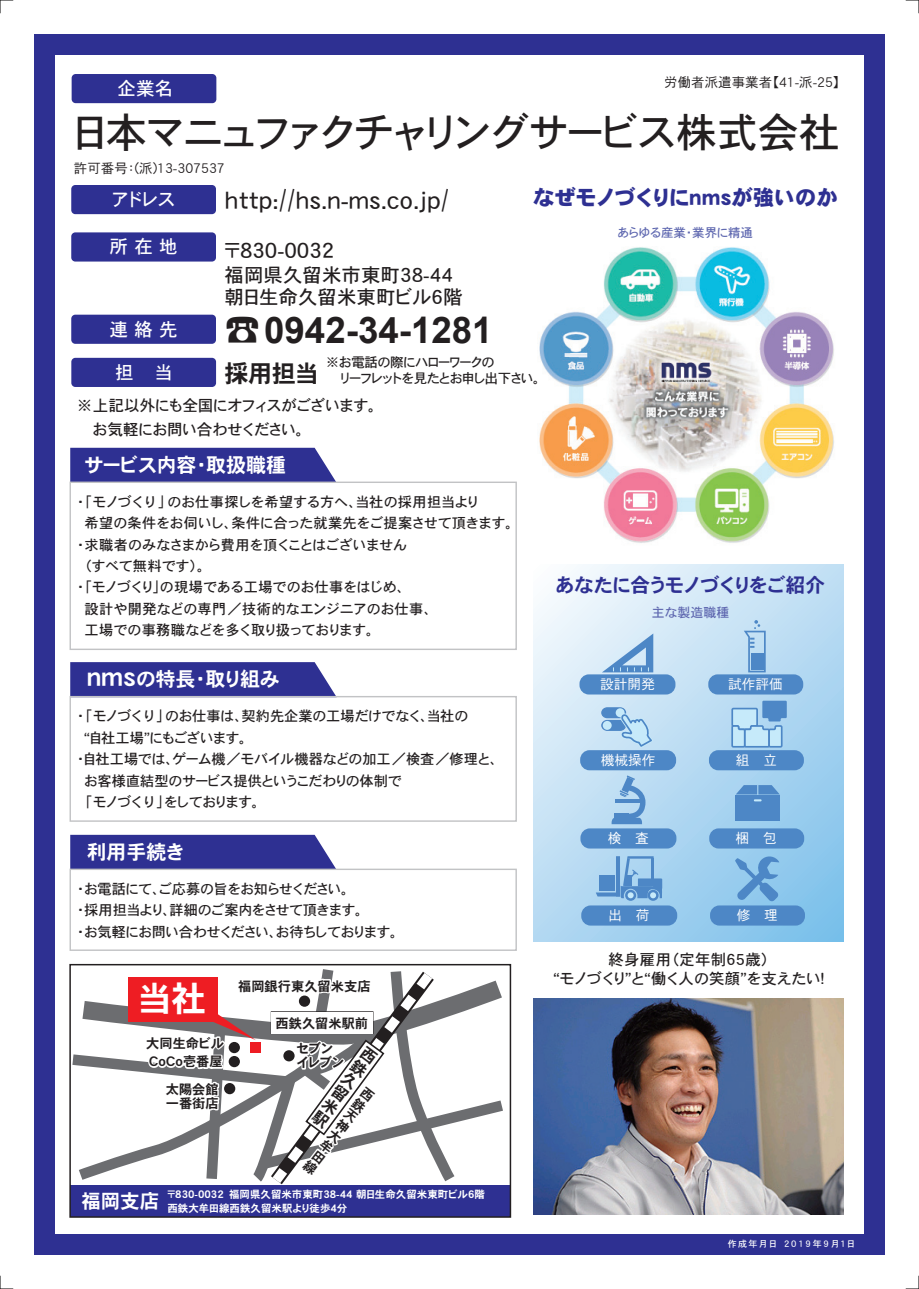
<style>
.page{position:relative;width:919px;height:1289px;background:#fff}
.page>*{position:absolute;margin:0;border:0;box-sizing:border-box;transform-origin:0 0}
.t1{font:40.95px "DFHS Gothic R Pro 6 N W5";letter-spacing:-.11em;color:#231f20}
.t2{font:700 36.75px "Arial";color:#231f20}
.t3{font:35.1px "DFHS Gothic R Pro 6 N W7";color:#fff}
.t4{font:24.15px "DFHS Gothic R Pro 6 N W5";color:#231f20}
.t5{font:24.15px "DFHS Gothic R Pro 6 N W7";color:#231f20}
.t6{font:21.45px "DFHS Gothic R Pro 6 N W9";letter-spacing:-.015em;color:#2e3092}
.t7{font:21px "DFHS Gothic R Pro 6 N W5";color:#231f20}
.t8{font:19.95px "DFHS Gothic R Pro 6 N W7";letter-spacing:-.02em;color:#fff}
.t9{font:19.65px "DFHS Gothic R Pro 6 N W7";letter-spacing:-.095em;color:#2e3092}
.t10{font:19.5px/22.5px "DFHS Gothic R Pro 6 N W5";color:#231f20}
.t11{font:19.5px "DFHS Gothic R Pro 6 N W7";color:#fff}
.t12{font:18.6px "DFHS Gothic R Pro 6 N W5";letter-spacing:-.085em;color:#fff}
.t13{font:15.9px/15.9px "DFHS Gothic R Pro 6 N W7";color:#231f20;text-align:justify}
.t14{font:15.6px/24.5px "DFHS Gothic R Pro 6 N W5";letter-spacing:-.075em;color:#231f20}
.t15{font:15.45px/19.2px "DFHS Gothic R Pro 6 N W5";letter-spacing:.005em;color:#231f20;text-align:center}
.t16{font:14.25px/21.3px "DFHS Gothic R Pro 6 N W5";letter-spacing:-.04em;color:#231f20}
.t17{font:14.25px/21.3px "DFHS Gothic R Pro 6 N W5";letter-spacing:-.075em;color:#231f20}
.t18{font:14.25px "DFHS Gothic R Pro 6 N W5";letter-spacing:-.095em;color:#231f20}
.t19{font:14.25px "DFHS Gothic R Pro 6 N W5";letter-spacing:-.145em;color:#231f20}
.t20{font:13.65px "DFHS Gothic R Pro 6 N W3";color:#fff}
.t21{font:13.5px "DFHS Gothic R Pro 6 N W3";color:#231f20}
.t22{font:13.5px/15.5px "DFHS Gothic R Pro 6 N W5";letter-spacing:-.14em;color:#231f20}
.t23{font:13.2px/13.2px "DFHS Gothic R Pro 6 N W7";color:#231f20}
.t24{font:13.2px "DFHS Gothic R Pro 6 N W7";letter-spacing:-.07em;color:#231f20}
.t25{font:12.9px "DFHS Gothic R Pro 6 N W5";color:#5f68b0}
.t26{font:12.45px "DFHS Gothic R Pro 6 N W5";letter-spacing:-.075em;color:#5f68b0}
.t27{font:10.5px/14.1px "DFHS Gothic R Pro 6 N W7";color:#fff}
.t28{font:9px "DFHS Gothic R Pro 6 N W5";letter-spacing:.17em;color:#fff}
.s1{font-family:"DFHS Gothic R Pro 6 N W7";font-weight:400;font-size:36px}
.s2{font-size:25.5px}
</style>
<div class="page">
<svg style="left:0;top:1275px;width:13px;height:14px"></svg>
<svg style="left:0;top:0;width:13px;height:13px"></svg>
<svg style="left:905px;top:0;width:14px;height:13px"></svg>
<svg style="left:905px;top:1275px;width:14px;height:14px"></svg>
<div style="left:34px;top:34px;width:850px;height:1220px;background:#2e3092"></div>
<div style="left:55px;top:55px;width:808px;height:1178px;background:#fff"></div>
<img style="left:539px;top:247px;width:295px;height:296px">
<svg style="left:533px;top:564px;width:310px;height:377px;background:#bbddf3"></svg>
<div style="left:70px;top:448px;width:266px;height:33px;background:#2e3092"></div>
<div style="left:71px;top:232px;width:145px;height:29px;background:#2e3092;border-radius:4px"></div>
<div style="left:71px;top:315px;width:145px;height:29px;background:#2e3092;border-radius:4px"></div>
<div style="left:71px;top:358px;width:145px;height:29px;background:#2e3092;border-radius:4px"></div>
<div style="left:69px;top:481px;width:448px;height:169px;border:1px solid #c2c3c5"></div>
<svg style="left:70px;top:662px;width:266px;height:34px;background:#373996"></svg>
<div style="left:69px;top:696px;width:448px;height:125px;border:1px solid #c2c3c5"></div>
<svg style="left:70px;top:834px;width:266px;height:34px;background:#3b3d99"></svg>
<div style="left:69px;top:868px;width:448px;height:82px;border:1px solid #c2c3c5"></div>
<div style="left:71px;top:185px;width:145px;height:29px;background:#2e3092;border-radius:4px"></div>
<div style="left:72px;top:74px;width:144px;height:29px;background:#2e3092;border-radius:4px"></div>
<img style="left:534px;top:998px;width:309px;height:216px">
<div style="left:579px;top:674px;width:96px;height:20px;background:#4d87c6;border-radius:9px"></div>
<div style="left:580px;top:750px;width:96px;height:20px;background:#4d87c6;border-radius:9px"></div>
<div style="left:580px;top:828px;width:96px;height:20px;background:#4d87c6;border-radius:9px"></div>
<div style="left:581px;top:905px;width:96px;height:20px;background:#4d87c6;border-radius:9px"></div>
<div style="left:708px;top:674px;width:95px;height:20px;background:#4d87c6;border-radius:9px"></div>
<div style="left:709px;top:750px;width:94px;height:20px;background:#4d87c6;border-radius:9px"></div>
<div style="left:709px;top:828px;width:95px;height:20px;background:#4d87c6;border-radius:9px"></div>
<div style="left:710px;top:905px;width:95px;height:20px;background:#4d87c6;border-radius:9px"></div>
<svg style="left:602px;top:633px;width:51px;height:39px;background:#a6c7e6"></svg>
<svg style="left:743px;top:620px;width:22px;height:52px"></svg>
<svg style="left:600px;top:706px;width:54px;height:44px;background:#acd0eb"></svg>
<svg style="left:730px;top:700px;width:56px;height:48px;background:#9ac5e7"></svg>
<svg style="left:611px;top:775px;width:34px;height:49px;background:#8db8df"></svg>
<div style="left:735px;top:795px;width:44px;height:26px;background:#4d87c6"></div>
<svg style="left:735px;top:785px;width:44px;height:16px"></svg>
<svg style="left:735px;top:855px;width:44px;height:46px;background:#75addc"></svg>
<hr style="left:616px;top:856px;width:4px;height:40px;background:#578fca">
<hr style="left:627px;top:856px;width:26px;height:2px;background:#4d87c6">
<svg style="left:647px;top:889px;width:11px;height:11px"></svg>
<svg style="left:625px;top:889px;width:11px;height:11px"></svg>
<svg style="left:595px;top:858px;width:67px;height:40px;background:#7fb0dc"></svg>
<svg style="left:61px;top:963px;width:455px;height:292px"></svg>
<div style="left:224px;top:1082px;width:11px;height:12px;background:#231f20;border-radius:50%"></div>
<h3 class="t12" style="left:118px;top:78px;width:57px">企業名</h3>
<p class="t21" style="left:664px;top:75px;width:184px">労働者派遣事業者【41-派-25】</p>
<h1 class="t1" style="left:70px;top:109px;width:771px">日本マニュファクチャリングサービス株式会社</h1>
<p class="t21" style="left:74px;top:160px;width:152px">許可番号：(派)13-307537</p>
<h3 class="t12" style="left:111px;top:188px;width:66px">アドレス</h3>
<h3 class="t4" style="left:224px;top:186px;width:226px">http://hs.n-ms.co.jp/</h3>
<h3 class="t12" style="left:110px;top:236px;width:69px">所 在 地</h3>
<h3 class="t7" style="left:222px;top:238px;width:114px">〒830-0032</h3>
<h3 class="t10" style="left:224px;top:264px;width:240px">福岡県久留米市東町38-44朝日生命久留米東町ビル6階</h3>
<h3 class="t6" style="left:533px;top:185px;width:306px">なぜモノづくりにnmsが強いのか</h3>
<p class="t26" style="left:617px;top:225px;width:137px">あらゆる産業・業界に精通</p>
<h2 class="t2" style="left:224px;top:304px;width:270px"><span class="s1">☎</span>0942-34-1281</h2>
<h3 class="t12" style="left:110px;top:318px;width:69px">連 絡 先</h3>
<h3 class="t12" style="left:115px;top:361px;width:60px">担　 当</h3>
<h3 class="t5" style="left:224px;top:359px;width:96px">採用担当</h3>
<p class="t14" style="left:77px;top:393px;width:308px">※上記以外にも全国にオフィスがございます。　　お気軽にお問い合わせください。</p>
<p class="t22" style="left:326px;top:355px;width:222px">※お電話の際にハローワークの<br>　　リーフレットを見たとお申し出下さい。</p>
<h3 class="t8" style="left:84px;top:453px;width:204px">サービス内容・取扱職種</h3>
<p class="t16" style="left:73px;top:491px;width:447px">・「モノづくり」のお仕事探しを希望する方へ、当社の採用担当より<br>　希望の条件をお伺いし、条件に合った就業先をご提案させて頂きます。・求職者のみなさまから費用を頂くことはございません<br>　（すべて無料です）。<br>・「モノづくり」の現場である工場でのお仕事をはじめ、<br>　設計や開発などの専門／技術的なエンジニアのお仕事、<br>　工場での事務職などを多く取り扱っております。</p>
<h3 class="t8" style="left:87px;top:667px;width:195px"><span class="s2">nms</span>の特長・取り組み</h3>
<p class="t16" style="left:73px;top:706px;width:396px">・「モノづくり」のお仕事は、契約先企業の工場だけでなく、当社の</p>
<p class="t18" style="left:77px;top:729px;width:178px">　“自社工場”にもございます。</p>
<p class="t16" style="left:73px;top:748px;width:432px">・自社工場では、ゲーム機／モバイル機器などの加工／検査／修理と、</p>
<p class="t16" style="left:77px;top:770px;width:326px">　お客様直結型のサービス提供というこだわりの体制で</p>
<p class="t19" style="left:78px;top:793px;width:189px">「モノづくり」をしております。</p>
<h3 class="t8" style="left:87px;top:840px;width:100px">利用手続き</h3>
<p class="t17" style="left:73px;top:878px;width:332px">・お電話にて、ご応募の旨をお知らせください。<br>・採用担当より、詳細のご案内をさせて頂きます。<br>・お気軽にお問い合わせください、お待ちしております。</p>
<h3 class="t3" style="left:137px;top:978px;width:71px">当社</h3>
<p class="t23" style="left:238px;top:979px;width:134px">福岡銀行東久留米支店</p>
<p class="t23" style="left:275px;top:1016px;width:94px">西鉄久留米駅前</p>
<p class="t23" style="left:146px;top:1036px;width:79px">大同生命ビル</p>
<p class="t24" style="left:147px;top:1054px;width:77px">ＣoＣo壱番屋</p>
<p class="t23" style="left:166px;top:1082px;width:54px;line-height:14.1px">太陽会館一番街店</p>
<p class="t23" style="left:296px;top:1041px;width:50px;line-height:14.1px">セブンイレブン</p>
<p class="t13" style="left:367px;top:1044px;width:10px;rotate:37deg">西鉄久留米駅</p>
<p class="t23" style="left:366px;top:1085px;width:8px;text-align:justify;rotate:38deg">西鉄天神大牟田線</p>
<h3 class="t11" style="left:81px;top:1189px;width:79px">福岡支店</h3>
<p class="t27" style="left:166px;top:1187px;width:320px">〒830-0032　福岡県久留米市東町38-44 朝日生命久留米東町ビル6階西鉄大牟田線西鉄久留米駅より徒歩4分</p>
<h3 class="t9" style="left:555px;top:574px;width:272px">あなたに合うモノづくりをご紹介</h3>
<p class="t25" style="left:651px;top:604px;width:79px">主な製造職種</p>
<p class="t20" style="left:600px;top:676px;width:56px">設計開発</p>
<p class="t20" style="left:728px;top:676px;width:56px">試作評価</p>
<p class="t20" style="left:600px;top:752px;width:56px">機械操作</p>
<p class="t20" style="left:736px;top:752px;width:43px">組　立</p>
<p class="t20" style="left:607px;top:830px;width:43px">検　査</p>
<p class="t20" style="left:735px;top:830px;width:43px">梱　包</p>
<p class="t20" style="left:608px;top:907px;width:43px">出　荷</p>
<p class="t20" style="left:736px;top:907px;width:43px">修　理</p>
<p class="t15" style="left:553px;top:949px;width:278px">終身雇用（定年制65歳）<br>“モノづくり”と“働く人の笑顔”を支えたい！</p>
<p class="t28" style="left:727px;top:1238px;width:129px">作成年月日　2019年9月1日</p>
</div>
